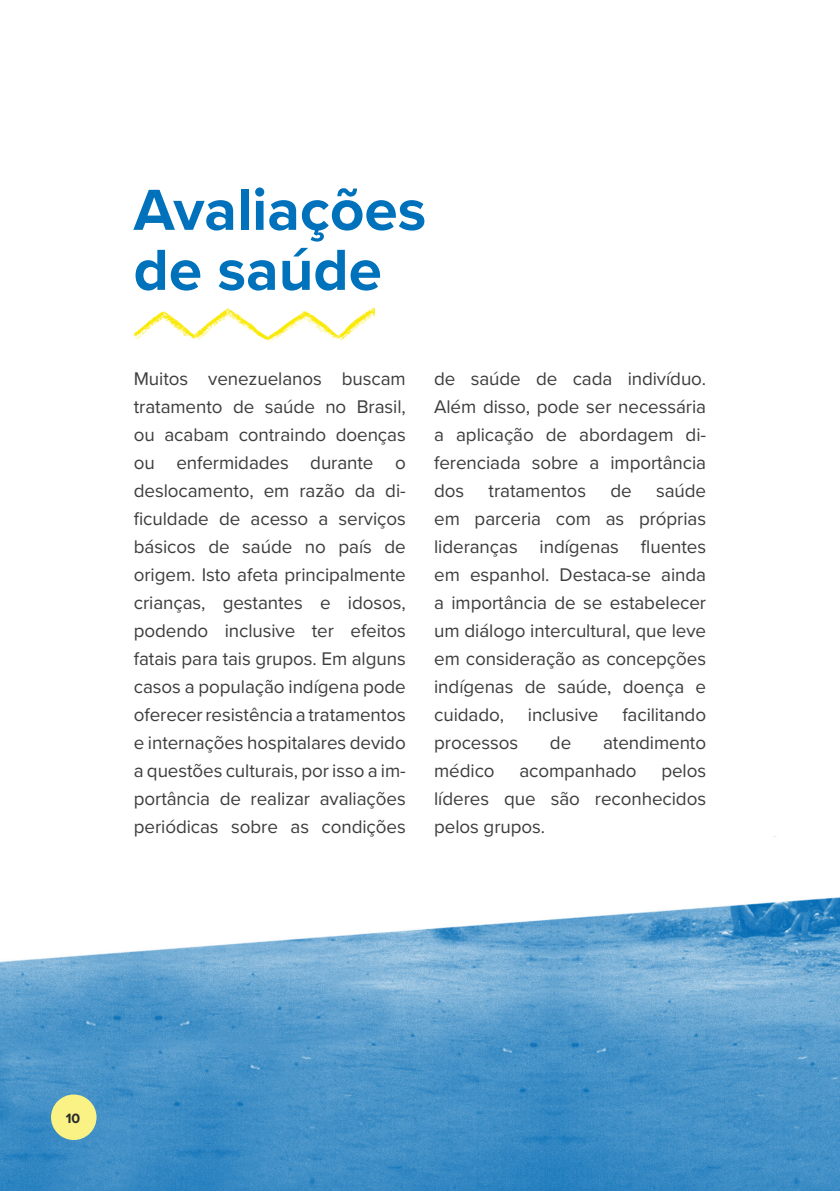
<style>
.page{position:relative;width:840px;height:1191px;background:#fff}
.page>*{position:absolute;margin:0;border:0;box-sizing:border-box;transform-origin:0 0}
.t1{font:700 60px/60px "Proxima Nova";color:#0072bc}
.Parágrafo_Colunas{font:19px/28px "Proxima Nova";letter-spacing:-.005em;color:#3c3d3c;text-align:justify}
.t2{font:700 14px "Proxima Nova";color:#292a2b}
</style>
<div class="page">
<img style="left:0;top:307px;width:839px;height:884px">
<img style="left:134px;top:307px;width:240px;height:34px">
<div style="left:51px;top:1094px;width:45px;height:46px;background:#faf285;border-radius:50%"></div>
<p class="t1" style="left:133px;top:178px;width:294px">Avaliações de saúde</p>
<p class="Parágrafo_Colunas" style="left:134px;top:363px;width:273px">Muitos venezuelanos buscam tratamento de saúde no Brasil, ou acabam contraindo doenças ou enfermidades durante o deslocamento, em razão da di&shy;ficuldade de acesso a serviços básicos de saúde no país de origem. Isto afeta principalmente crianças, gestantes e idosos, podendo inclusive ter efeitos fatais para tais grupos. Em alguns casos a população indígena pode oferecer resistência a tratamentos e internações hospitalares devido a questões culturais, por isso a im&shy;portância de realizar avaliações periódicas sobre as condições</p>
<p class="Parágrafo_Colunas" style="left:434px;top:363px;width:273px">de saúde de cada indivíduo.<br>Além disso, pode ser necessária a aplicação de abordagem di&shy;ferenciada sobre a importância dos</p>
<p class="Parágrafo_Colunas" style="left:434px;top:475px;width:273px;text-indent:222px">saúde em parceria com as próprias lideranças indígenas fluentes em espanhol. Destaca-se ainda a importância de se estabelecer um diálogo intercultural, que leve em consideração as concepções indígenas de saúde, doença e cuidado,</p>
<p class="Parágrafo_Colunas" style="left:488px;top:475px;width:99px">tratamentos</p>
<p class="Parágrafo_Colunas" style="left:610px;top:475px;width:23px">de</p>
<p class="Parágrafo_Colunas" style="left:527px;top:699px;width:72px">inclusive</p>
<p class="Parágrafo_Colunas" style="left:622px;top:699px;width:85px">facilitando</p>
<p class="Parágrafo_Colunas" style="left:434px;top:727px;width:85px">processos</p>
<p class="Parágrafo_Colunas" style="left:549px;top:727px;width:23px">de</p>
<p class="Parágrafo_Colunas" style="left:602px;top:727px;width:104px">atendimento</p>
<p class="Parágrafo_Colunas" style="left:434px;top:755px;width:62px">médico</p>
<p class="Parágrafo_Colunas" style="left:519px;top:755px;width:119px">acompanhado</p>
<p class="Parágrafo_Colunas" style="left:434px;top:755px;width:273px;text-indent:227px">pelos líderes que são reconhecidos pelos grupos.</p>
<p class="t2" style="left:66px;top:1107px;width:16px">10</p>
</div>
